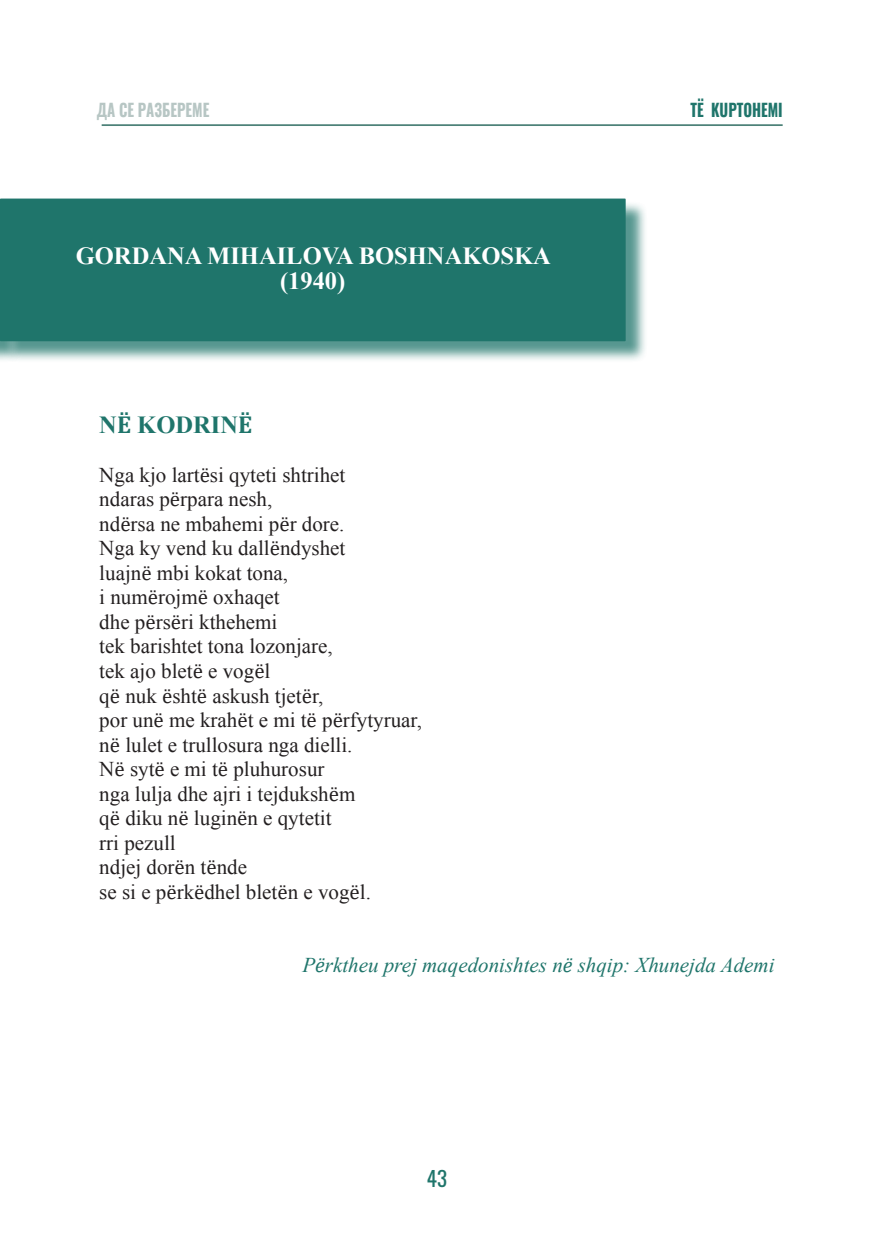
<style>
.page{position:relative;width:874px;height:1241px;background:#fff}
.page>*{position:absolute;margin:0;border:0;box-sizing:border-box;transform-origin:0 0}
.avtori{font:700 24.5px "Times New Roman t";color:#fff}
.naslovi{font:700 24.5px "Times New Roman t";color:#1f756b}
.t1{font:21px "Times New Roman t";color:#231f20}
.Paragraph_Style_2{font:21px "Times New Roman T Italic";color:#1f756b}
.t2{font:21px "Oswald";color:#1f756b}
.t3{font:700 17.5px "Oswald";color:#b7c6c4;scale:.85 1}
.t4{font:700 17.5px "Oswald";color:#1f756b;scale:.85 1}
.s1{font-family:"Cambria"}
.s2{font-family:"Cambria";font-style:italic}
</style>
<div class="page">
<hr style="left:102px;top:124px;width:680px;height:2px;background:#4d8279">
<div style="left:2px;top:201px;width:645px;height:162px;background:#1f756b;opacity:.75"></div>
<div style="left:0;top:198px;width:625px;height:143px;background:#1f756b"></div>
<p class="t3" style="left:97px;top:94px;width:134px">ДА СЕ РАЗБЕРЕМЕ</p>
<p class="t4" style="left:690px;top:94px;width:110px">ТË KUPTOHEMI</p>
<p class="avtori" style="left:76px;top:239px;width:476px">GORDANA MIHAILOVA BOSHNAKOSKA</p>
<p class="avtori" style="left:280px;top:263px;width:67px">(1940)</p>
<p class="naslovi" style="left:99px;top:407px;width:154px">N<span class="s1">Ë</span> KODRIN<span class="s1">Ë</span></p>
<p class="t1" style="left:99px;top:460px;width:247px">Nga kjo lart<span class="s1">ë</span>si qyteti shtrihet</p>
<p class="t1" style="left:99px;top:485px;width:174px">ndaras p<span class="s1">ë</span>rpara nesh,</p>
<p class="t1" style="left:99px;top:509px;width:246px">nd<span class="s1">ë</span>rsa ne mbahemi p<span class="s1">ë</span>r dore.</p>
<p class="t1" style="left:99px;top:534px;width:247px">Nga ky vend ku dall<span class="s1">ë</span>ndyshet</p>
<p class="t1" style="left:99px;top:558px;width:190px">luajn<span class="s1">ë</span> mbi kokat tona,</p>
<p class="t1" style="left:99px;top:583px;width:182px">i num<span class="s1">ë</span>rojm<span class="s1">ë</span> oxhaqet</p>
<p class="t1" style="left:99px;top:607px;width:179px">dhe p<span class="s1">ë</span>rs<span class="s1">ë</span>ri kthehemi</p>
<p class="t1" style="left:99px;top:632px;width:235px">tek barishtet tona lozonjare,</p>
<p class="t1" style="left:99px;top:656px;width:172px">tek ajo blet<span class="s1">ë</span> e vog<span class="s1">ë</span>l</p>
<p class="t1" style="left:99px;top:681px;width:225px">q<span class="s1">ë</span> nuk <span class="s1">ë</span>sht<span class="s1">ë</span> askush tjet<span class="s1">ë</span>r,</p>
<p class="t1" style="left:99px;top:705px;width:324px">por un<span class="s1">ë</span> me krah<span class="s1">ë</span>t e mi t<span class="s1">ë</span> p<span class="s1">ë</span>rfytyruar,</p>
<p class="t1" style="left:99px;top:730px;width:254px">n<span class="s1">ë</span> lulet e trullosura nga dielli.</p>
<p class="t1" style="left:99px;top:754px;width:226px">N<span class="s1">ë</span> syt<span class="s1">ë</span> e mi t<span class="s1">ë</span> pluhurosur</p>
<p class="t1" style="left:99px;top:779px;width:257px">nga lulja dhe ajri i tejduksh<span class="s1">ë</span>m</p>
<p class="t1" style="left:99px;top:803px;width:233px">q<span class="s1">ë</span> diku n<span class="s1">ë</span> lugin<span class="s1">ë</span>n e qytetit</p>
<p class="t1" style="left:99px;top:828px;width:78px">rri pezull</p>
<p class="t1" style="left:99px;top:852px;width:149px">ndjej dor<span class="s1">ë</span>n t<span class="s1">ë</span>nde</p>
<p class="t1" style="left:99px;top:877px;width:273px">se si e p<span class="s1">ë</span>rk<span class="s1">ë</span>dhel blet<span class="s1">ë</span>n e vog<span class="s1">ë</span>l.</p>
<p class="Paragraph_Style_2" style="left:302px;top:950px;width:473px">P<span class="s2">ë</span>rktheu prej maqedonishtes n<span class="s2">ë</span> shqip: Xhunejda Ademi</p>
<p class="t2" style="left:426px;top:1159px;width:22px">43</p>
</div>
